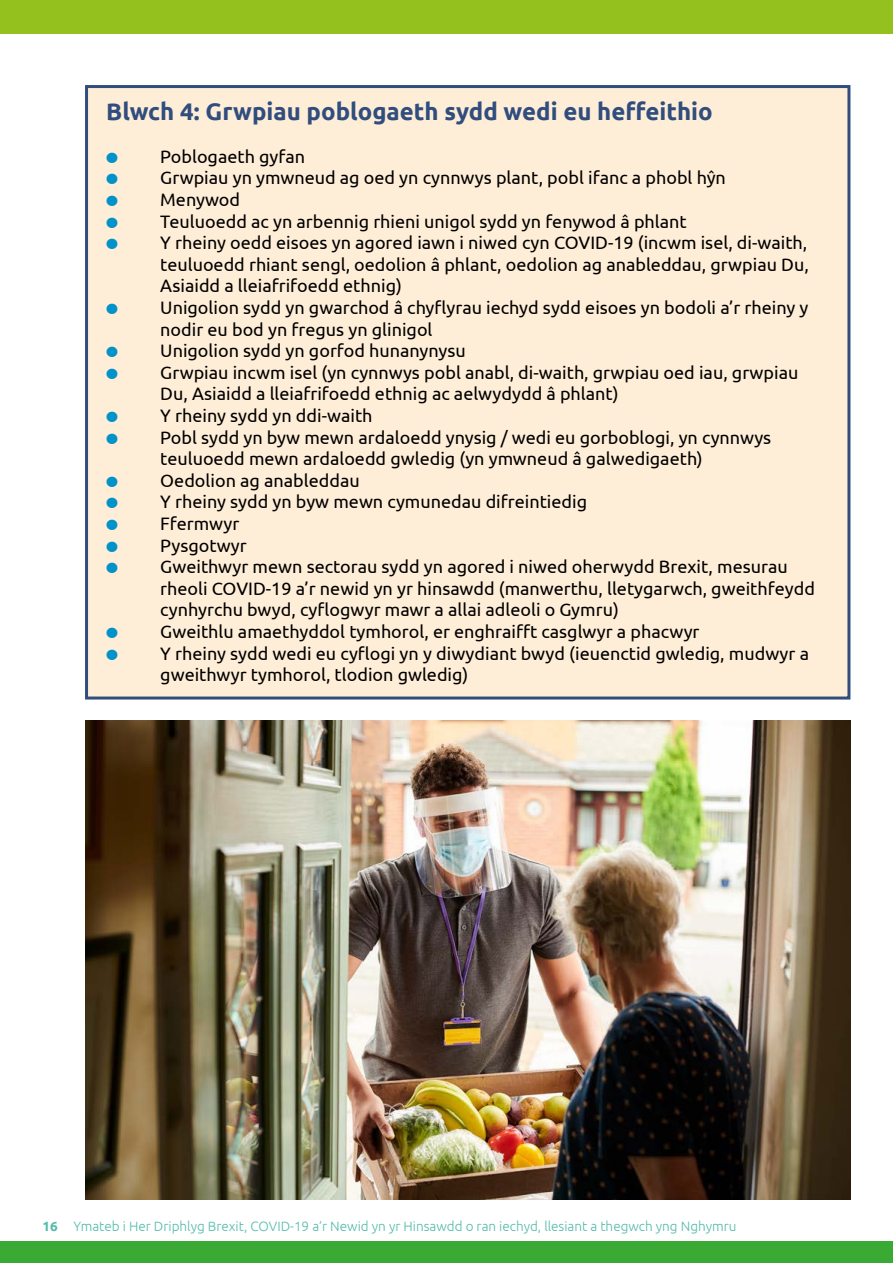
<style>
.page{position:relative;width:893px;height:1263px;background:#fff}
.page>*{position:absolute;margin:0;border:0;box-sizing:border-box;transform-origin:0 0}
.t1{font:700 24px "Ubuntu";color:#304d7e}
.t2{font:18px/21.6px "Ubuntu";color:#000}
.t3{font:300 13.5px "Ubuntu";color:#54bbab}
.s1{color:#0092c9}
.s2{font-weight:700}
</style>
<div class="page">
<div style="left:0;top:0;width:893px;height:34px;background:#95c11f"></div>
<div style="left:0;top:1242px;width:893px;height:21px;background:#3aaa35"></div>
<div style="left:85px;top:85px;width:765px;height:614px;background:#ffeed7;border:3px solid #304d7e"></div>
<img style="left:85px;top:721px;width:765px;height:478px">
<h1 class="t1" style="left:106px;top:97px;width:608px">Blwch 4: Grwpiau poblogaeth sydd wedi eu heffeithio</h1>
<p class="t2" style="left:106px;top:145px;width:200px"><span class="s1">●</span> Poblogaeth gyfan</p>
<p class="t2" style="left:106px;top:167px;width:621px"><span class="s1">●</span> Grwpiau yn ymwneud ag oed yn cynnwys plant, pobl ifanc a phobl hŷn</p>
<p class="t2" style="left:106px;top:188px;width:135px"><span class="s1">●</span> Menywod</p>
<p class="t2" style="left:106px;top:210px;width:582px"><span class="s1">●</span> Teuluoedd ac yn arbennig rhieni unigol sydd yn fenywod â phlant</p>
<p class="t2" style="left:160px;top:231px;width:650px;text-align:justify;text-indent:-54px"><span class="s1">●</span> Y rheiny oedd eisoes yn agored iawn i niwed cyn COVID-19 (incwm isel, di-waith, teuluoedd rhiant sengl, oedolion â phlant, oedolion ag anableddau, grwpiau Du, Asiaidd a lleiafrifoedd ethnig)</p>
<p class="t2" style="left:160px;top:296px;width:650px;text-indent:-54px"><span class="s1">●</span> Unigolion sydd yn gwarchod â chyflyrau iechyd sydd eisoes yn bodoli a’r rheiny y nodir eu bod yn fregus yn glinigol</p>
<p class="t2" style="left:106px;top:339px;width:361px"><span class="s1">●</span> Unigolion sydd yn gorfod hunanynysu</p>
<p class="t2" style="left:160px;top:361px;width:640px;text-indent:-54px"><span class="s1">●</span> Grwpiau incwm isel (yn cynnwys pobl anabl, di-waith, grwpiau oed iau, grwpiau<br>Du, Asiaidd a lleiafrifoedd ethnig ac aelwydydd â phlant)</p>
<p class="t2" style="left:106px;top:404px;width:268px"><span class="s1">●</span> Y rheiny sydd yn ddi-waith</p>
<p class="t2" style="left:160px;top:426px;width:612px;text-indent:-54px"><span class="s1">●</span> Pobl sydd yn byw mewn ardaloedd ynysig / wedi eu gorboblogi, yn cynnwys teuluoedd mewn ardaloedd gwledig (yn ymwneud â galwedigaeth)</p>
<p class="t2" style="left:106px;top:469px;width:255px"><span class="s1">●</span> Oedolion ag anableddau</p>
<p class="t2" style="left:106px;top:491px;width:482px"><span class="s1">●</span> Y rheiny sydd yn byw mewn cymunedau difreintiedig</p>
<p class="t2" style="left:106px;top:512px;width:135px"><span class="s1">●</span> Ffermwyr</p>
<p class="t2" style="left:106px;top:534px;width:142px"><span class="s1">●</span> Pysgotwyr</p>
<p class="t2" style="left:160px;top:555px;width:656px;text-indent:-54px"><span class="s1">●</span> Gweithwyr mewn sectorau sydd yn agored i niwed oherwydd Brexit, mesurau rheoli COVID-19 a’r newid yn yr hinsawdd (manwerthu, lletygarwch, gweithfeydd cynhyrchu bwyd, cyflogwyr mawr a allai adleoli o Gymru)</p>
<p class="t2" style="left:106px;top:620px;width:595px"><span class="s1">●</span> Gweithlu amaethyddol tymhorol, er enghraifft casglwyr a phacwyr</p>
<p class="t2" style="left:160px;top:642px;width:650px;text-indent:-54px"><span class="s1">●</span> Y rheiny sydd wedi eu cyflogi yn y diwydiant bwyd (ieuenctid gwledig, mudwyr a gweithwyr tymhorol, tlodion gwledig)</p>
<p class="t3" style="left:43px;top:1218px;width:695px"><span class="s2">16</span> Ymateb i Her Driphlyg Brexit, COVID-19 a’r Newid yn yr Hinsawdd o ran iechyd, llesiant a thegwch yng Nghymru</p>
</div>
